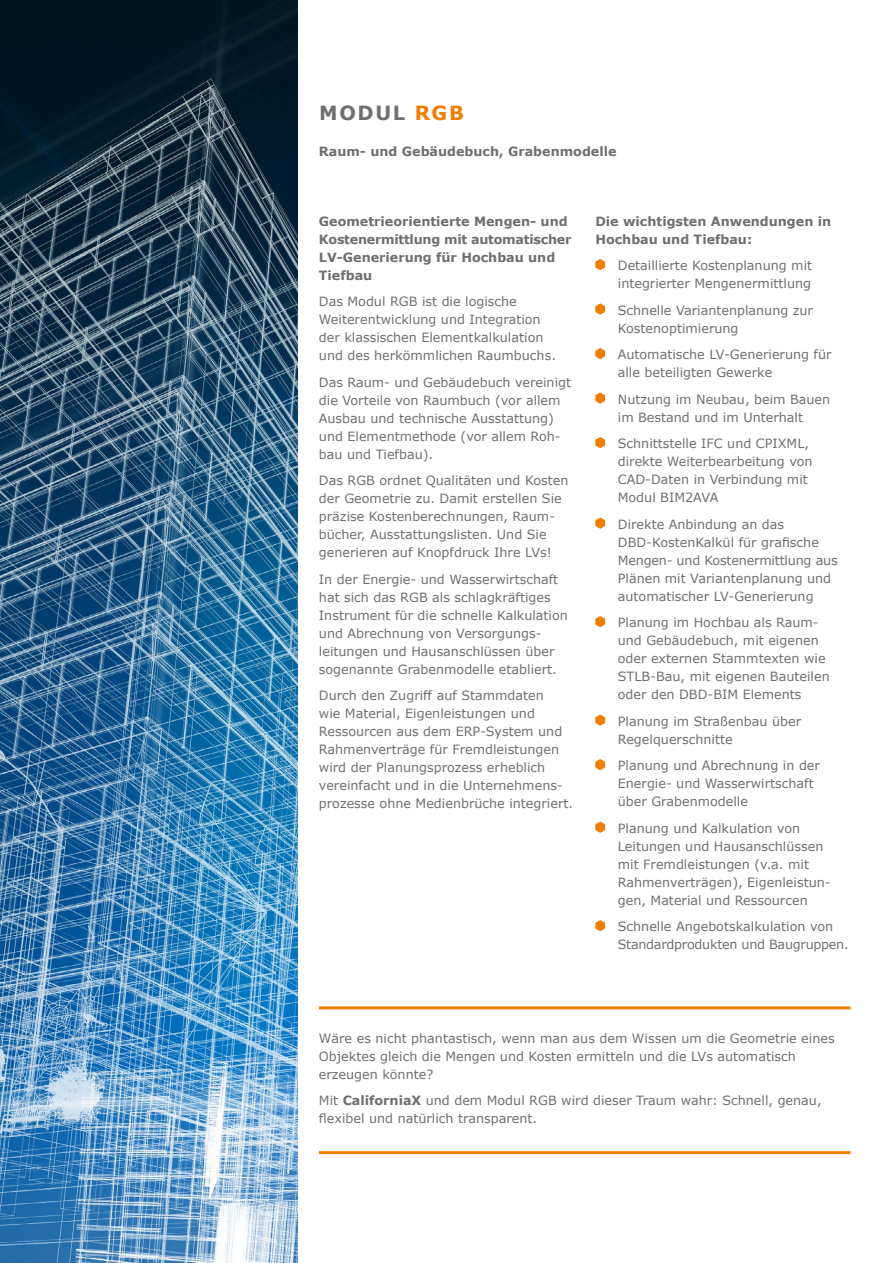
<style>
.page{position:relative;width:893px;height:1263px;background:#fff}
.page>*{position:absolute;margin:0;border:0;box-sizing:border-box;transform-origin:0 0}
.t1{font:700 19.5px "Verdana";letter-spacing:.085em;color:#706f6f}
.t2{font:12.75px/18px "Verdana";color:#706f6f}
.t3{font:700 12.75px/18px "Verdana";color:#706f6f}
.s1{color:#ef7d00}
.s2{font-weight:700}
</style>
<div class="page">
<svg style="left:595px;top:259px;width:10px;height:11px"></svg>
<svg style="left:595px;top:303px;width:10px;height:12px"></svg>
<svg style="left:595px;top:348px;width:10px;height:11px"></svg>
<svg style="left:595px;top:392px;width:10px;height:12px"></svg>
<svg style="left:595px;top:437px;width:10px;height:11px"></svg>
<svg style="left:595px;top:517px;width:10px;height:12px"></svg>
<svg style="left:595px;top:616px;width:10px;height:11px"></svg>
<svg style="left:595px;top:714px;width:10px;height:12px"></svg>
<svg style="left:595px;top:759px;width:10px;height:11px"></svg>
<svg style="left:595px;top:821px;width:10px;height:12px"></svg>
<svg style="left:595px;top:920px;width:10px;height:11px"></svg>
<img style="left:0;top:0;width:298px;height:1263px">
<hr style="left:319px;top:1006px;width:531px;height:3px;background:#ef7d00">
<hr style="left:319px;top:1151px;width:531px;height:3px;background:#ef7d00">
<h1 class="t1" style="left:319px;top:99px;width:146px">MODUL <span class="s1">RGB</span></h1>
<p class="t3" style="left:319px;top:142px;width:299px">Raum- und Gebäudebuch, Grabenmodelle</p>
<p class="t3" style="left:319px;top:212px;width:254px">Geometrieorientierte Mengen- und<br>Kostenermittlung mit automatischer<br>LV-Generierung für Hochbau und<br>Tiefbau</p>
<p class="t2" style="left:319px;top:292px;width:239px">Das Modul RGB ist die logische Weiterentwicklung und Integration der klassischen Elementkalkulation und des herkömmlichen Raumbuchs.</p>
<p class="t2" style="left:319px;top:373px;width:254px">Das Raum- und Gebäudebuch vereinigt die Vorteile von Raumbuch (vor allem<br>Ausbau und technische Ausstattung) und Elementmethode (vor allem Roh&shy;bau und Tiefbau).</p>
<p class="t2" style="left:319px;top:471px;width:251px">Das RGB ordnet Qualitäten und Kosten der Geometrie zu. Damit erstellen Sie präzise Kostenberechnungen, Raum&shy;bücher, Ausstattungslisten. Und Sie generieren auf Knopfdruck Ihre LVs!</p>
<p class="t2" style="left:319px;top:570px;width:250px">In der Energie- und Wasserwirtschaft hat sich das RGB als schlagkräftiges Instrument für die schnelle Kalkulation und Abrechnung von Versorgungs&shy;leitungen und Hausanschlüssen über sogenannte Grabenmodelle etabliert.</p>
<p class="t2" style="left:319px;top:686px;width:256px">Durch den Zugriff auf Stammdaten<br>wie Material, Eigenleistungen und Ressourcen aus dem ERP-System und Rahmenverträge für Fremdleistungen wird der Planungsprozess erheblich vereinfacht und in die Unternehmens&shy;prozesse ohne Medienbrüche integriert.</p>
<p class="t3" style="left:595px;top:212px;width:237px">Die wichtigsten Anwendungen in<br>Hochbau und Tiefbau:</p>
<p class="t2" style="left:618px;top:256px;width:196px">Detaillierte Kostenplanung mit integrierter Mengenermittlung</p>
<p class="t2" style="left:618px;top:301px;width:197px">Schnelle Variantenplanung zur<br>Kostenoptimierung</p>
<p class="t2" style="left:618px;top:345px;width:215px">Automatische LV-Generierung für alle beteiligten Gewerke</p>
<p class="t2" style="left:618px;top:390px;width:214px">Nutzung im Neubau, beim Bauen im Bestand und im Unterhalt</p>
<p class="t2" style="left:618px;top:434px;width:196px">Schnittstelle IFC und CPIXML, direkte Weiterbearbeitung von<br>CAD-Daten in Verbindung mit<br>Modul BIM2AVA</p>
<p class="t2" style="left:618px;top:515px;width:221px">Direkte Anbindung an das<br>DBD-KostenKalkül für grafische<br>Mengen- und Kostenermittlung aus<br>Plänen mit Variantenplanung und automatischer LV-Generierung</p>
<p class="t2" style="left:618px;top:613px;width:213px">Planung im Hochbau als Raum&shy;und Gebäudebuch, mit eigenen oder externen Stammtexten wie<br>STLB-Bau, mit eigenen Bauteilen oder den DBD-BIM Elements</p>
<p class="t2" style="left:618px;top:712px;width:185px">Planung im Straßenbau über<br>Regelquerschnitte</p>
<p class="t2" style="left:618px;top:756px;width:204px">Planung und Abrechnung in der<br>Energie- und Wasserwirtschaft über Grabenmodelle</p>
<p class="t2" style="left:618px;top:819px;width:214px">Planung und Kalkulation von<br>Leitungen und Hausanschlüssen mit Fremdleistungen (v.a. mit<br>Rahmenverträgen), Eigenleistun&shy;gen, Material und Ressourcen</p>
<p class="t2" style="left:618px;top:917px;width:232px">Schnelle Angebotskalkulation von<br>Standardprodukten und Baugruppen.</p>
<p class="t2" style="left:319px;top:1029px;width:517px">Wäre es nicht phantastisch, wenn man aus dem Wissen um die Geometrie eines<br>Objektes gleich die Mengen und Kosten ermitteln und die LVs automatisch erzeugen könnte?</p>
<p class="t2" style="left:319px;top:1091px;width:504px">Mit <span class="s2">CaliforniaX</span> und dem Modul RGB wird dieser Traum wahr: Schnell, genau, flexibel und natürlich transparent.</p>
</div>
